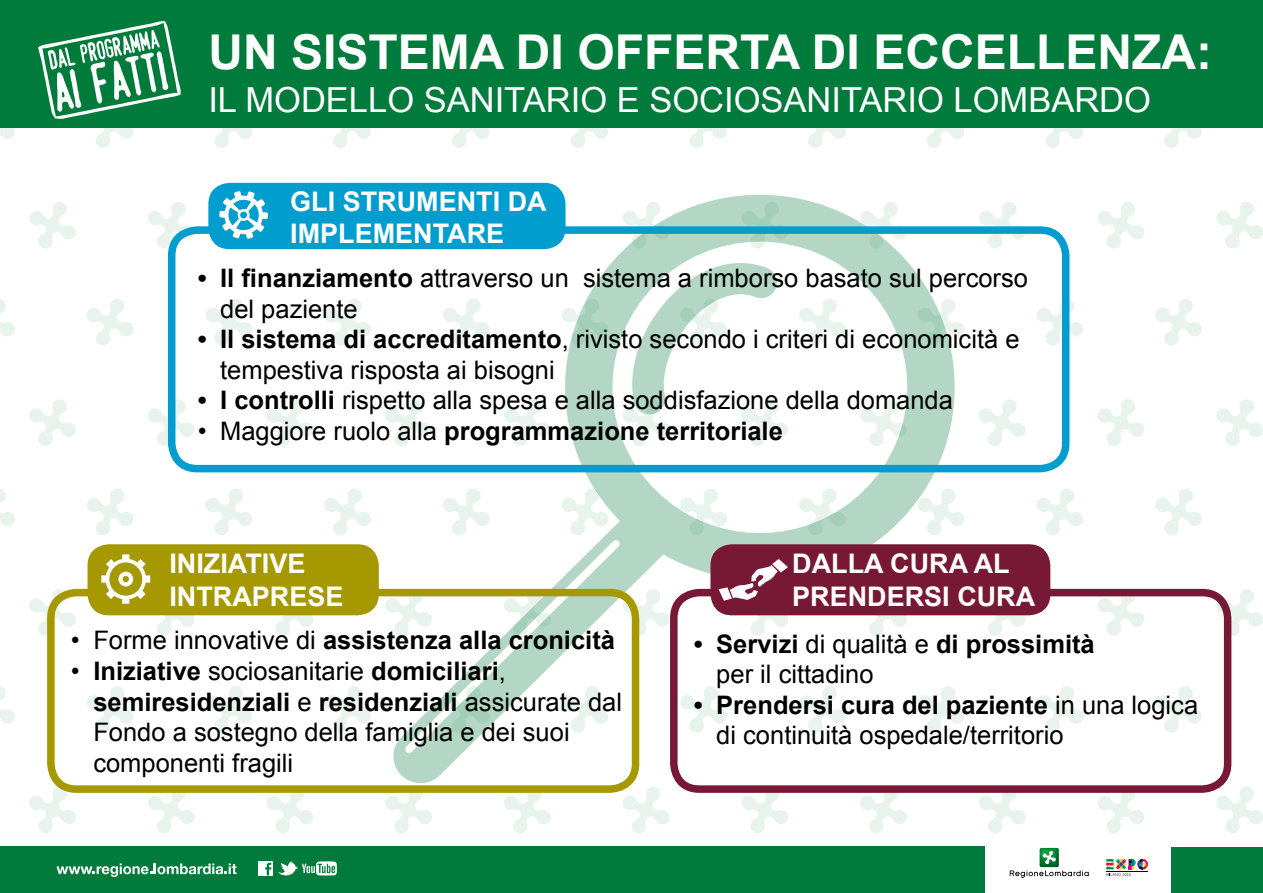
<style>
.page{position:relative;width:1263px;height:893px;background:#fff}
.page>*{position:absolute;margin:0;border:0;box-sizing:border-box;transform-origin:0 0}
.t1{font:700 48px "Arial";color:#fff}
.t2{font:34.5px "Arial";color:#fff}
.t3{font:700 27px/32.4px "Arial";color:#fff}
.t4{font:25.5px/30.6px "Arial";color:#000}
.t5{font:700 25.5px "Arial";color:#000}
.s1{font-weight:700}
.s2{font-weight:400}
</style>
<div class="page">
<svg style="left:29px;top:787px;width:47px;height:46px"></svg>
<svg style="left:148px;top:793px;width:47px;height:40px"></svg>
<svg style="left:267px;top:793px;width:46px;height:40px"></svg>
<svg style="left:385px;top:793px;width:47px;height:40px"></svg>
<svg style="left:504px;top:793px;width:47px;height:40px"></svg>
<svg style="left:623px;top:787px;width:46px;height:46px"></svg>
<svg style="left:741px;top:793px;width:47px;height:40px"></svg>
<svg style="left:860px;top:793px;width:47px;height:40px"></svg>
<svg style="left:979px;top:793px;width:47px;height:40px"></svg>
<svg style="left:1098px;top:793px;width:46px;height:40px"></svg>
<svg style="left:1216px;top:787px;width:47px;height:46px"></svg>
<svg style="left:0;top:686px;width:15px;height:38px"></svg>
<svg style="left:87px;top:686px;width:46px;height:47px"></svg>
<svg style="left:206px;top:686px;width:46px;height:47px"></svg>
<svg style="left:324px;top:686px;width:47px;height:47px"></svg>
<svg style="left:955px;top:709px;width:9px;height:15px"></svg>
<svg style="left:1037px;top:686px;width:46px;height:47px"></svg>
<svg style="left:1155px;top:686px;width:47px;height:47px"></svg>
<svg style="left:29px;top:588px;width:48px;height:48px"></svg>
<svg style="left:266px;top:615px;width:48px;height:21px"></svg>
<svg style="left:384px;top:588px;width:8px;height:25px"></svg>
<svg style="left:978px;top:615px;width:48px;height:21px"></svg>
<svg style="left:1096px;top:588px;width:49px;height:48px"></svg>
<svg style="left:1215px;top:589px;width:48px;height:48px"></svg>
<svg style="left:0;top:489px;width:15px;height:37px"></svg>
<svg style="left:87px;top:489px;width:46px;height:46px"></svg>
<svg style="left:205px;top:489px;width:47px;height:46px"></svg>
<svg style="left:324px;top:489px;width:47px;height:46px"></svg>
<svg style="left:955px;top:512px;width:9px;height:14px"></svg>
<svg style="left:1036px;top:489px;width:47px;height:46px"></svg>
<svg style="left:1155px;top:489px;width:47px;height:46px"></svg>
<svg style="left:29px;top:399px;width:47px;height:47px"></svg>
<svg style="left:148px;top:399px;width:47px;height:47px"></svg>
<svg style="left:267px;top:399px;width:46px;height:47px"></svg>
<svg style="left:385px;top:408px;width:7px;height:15px"></svg>
<svg style="left:979px;top:399px;width:47px;height:47px"></svg>
<svg style="left:1098px;top:399px;width:46px;height:47px"></svg>
<svg style="left:1216px;top:399px;width:47px;height:47px"></svg>
<svg style="left:0;top:299px;width:15px;height:37px"></svg>
<svg style="left:87px;top:299px;width:46px;height:46px"></svg>
<svg style="left:206px;top:299px;width:46px;height:46px"></svg>
<svg style="left:324px;top:299px;width:47px;height:46px"></svg>
<svg style="left:955px;top:322px;width:9px;height:14px"></svg>
<svg style="left:1037px;top:298px;width:46px;height:48px"></svg>
<svg style="left:1155px;top:299px;width:47px;height:46px"></svg>
<svg style="left:29px;top:202px;width:47px;height:46px"></svg>
<svg style="left:148px;top:202px;width:46px;height:46px"></svg>
<svg style="left:979px;top:202px;width:46px;height:46px"></svg>
<svg style="left:1098px;top:202px;width:46px;height:47px"></svg>
<svg style="left:1216px;top:202px;width:47px;height:47px"></svg>
<svg style="left:0;top:128px;width:15px;height:11px"></svg>
<svg style="left:215px;top:128px;width:37px;height:20px"></svg>
<svg style="left:333px;top:128px;width:38px;height:20px"></svg>
<svg style="left:452px;top:128px;width:38px;height:20px"></svg>
<svg style="left:571px;top:128px;width:37px;height:20px"></svg>
<svg style="left:689px;top:128px;width:38px;height:20px"></svg>
<svg style="left:808px;top:128px;width:38px;height:20px"></svg>
<svg style="left:927px;top:128px;width:37px;height:20px"></svg>
<svg style="left:1046px;top:128px;width:37px;height:20px"></svg>
<svg style="left:1164px;top:128px;width:38px;height:20px"></svg>
<div style="left:0;top:847px;width:984px;height:46px;background:#007b3c"></div>
<svg style="left:56px;top:863px;width:181px;height:14px"></svg>
<div style="left:259px;top:861px;width:14px;height:14px;background:#fff"></div>
<svg style="left:265px;top:863px;width:6px;height:12px"></svg>
<svg style="left:278px;top:861px;width:59px;height:15px"></svg>
<div style="left:1171px;top:848px;width:91px;height:45px;background:#007b3c"></div>
<svg style="left:1010px;top:848px;width:79px;height:30px"></svg>
<svg style="left:1106px;top:859px;width:42px;height:17px"></svg>
<hr style="left:1106px;top:872px;width:42px;height:1px;background:#000">
<div style="left:0;top:0;width:1263px;height:128px;background:#007b3c"></div>
<svg style="left:38px;top:20px;width:143px;height:128px"></svg>
<svg style="left:392px;top:195px;width:563px;height:589px"></svg>
<svg style="left:622px;top:257px;width:167px;height:190px"></svg>
<div style="left:168px;top:226px;width:901px;height:246px;border:8px solid #009dce;border-radius:26px"></div>
<div style="left:208px;top:183px;width:357px;height:66px;background:#009dce;border-radius:21px"></div>
<svg style="left:219px;top:191px;width:95px;height:59px"></svg>
<div style="left:47px;top:589px;width:592px;height:204px;border:8px solid #a59800;border-radius:26px"></div>
<div style="left:670px;top:589px;width:561px;height:204px;border:8px solid #771834;border-radius:26px"></div>
<div style="left:88px;top:544px;width:291px;height:71px;background:#a59800;border-radius:21px"></div>
<div style="left:710px;top:544px;width:340px;height:71px;background:#771834;border-radius:21px"></div>
<svg style="left:101px;top:554px;width:95px;height:82px"></svg>
<svg style="left:719px;top:559px;width:70px;height:78px"></svg>
<h1 class="t1" style="left:208px;top:20px;width:1005px">UN SISTEMA DI OFFERTA DI ECCELLENZA:</h1>
<h2 class="t2" style="left:208px;top:78px;width:944px">IL MODELLO SANITARIO E SOCIOSANITARIO LOMBARDO</h2>
<p class="t3" style="left:290px;top:186px;width:258px">GLI STRUMENTI DA<br>IMPLEMENTARE</p>
<p class="t4" style="left:220px;top:263px;width:809px;text-indent:-22px"><span class="s1">• Il finanziamento</span> attraverso un sistema a rimborso basato sul percorso del paziente</p>
<p class="t4" style="left:220px;top:324px;width:801px;text-indent:-22px"><span class="s1">• Il sistema di accreditamento</span>, rivisto secondo i criteri di economicità e tempestiva risposta ai bisogni</p>
<p class="t4" style="left:198px;top:385px;width:757px"><span class="s1">• I controlli</span> rispetto alla spesa e alla soddisfazione della domanda</p>
<p class="t5" style="left:198px;top:414px;width:587px"><span class="s2">• Maggiore ruolo alla</span> programmazione territoriale</p>
<p class="t3" style="left:169px;top:548px;width:176px">INIZIATIVE<br>INTRAPRESE</p>
<p class="t3" style="left:792px;top:548px;width:244px">DALLA CURA AL<br>PRENDERSI CURA</p>
<p class="t5" style="left:71px;top:623px;width:546px"><span class="s2">• Forme innovative di</span> assistenza alla cronicità</p>
<p class="t4" style="left:93px;top:656px;width:530px;text-indent:-22px">• <span class="s1">Iniziative</span> sociosanitarie <span class="s1">domiciliari</span>, <span class="s1">semiresidenziali</span> e <span class="s1">residenziali</span> assicurate dal Fondo a sostegno della famiglia e dei suoi componenti fragili</p>
<p class="t4" style="left:716px;top:629px;width:380px;text-indent:-22px"><span class="s1">• Servizi</span> di qualità e <span class="s1">di prossimità </span>per il cittadino</p>
<p class="t4" style="left:716px;top:690px;width:483px;text-indent:-22px"><span class="s1">• Prendersi cura del paziente</span> in una logica di continuità ospedale/territorio</p>
</div>
